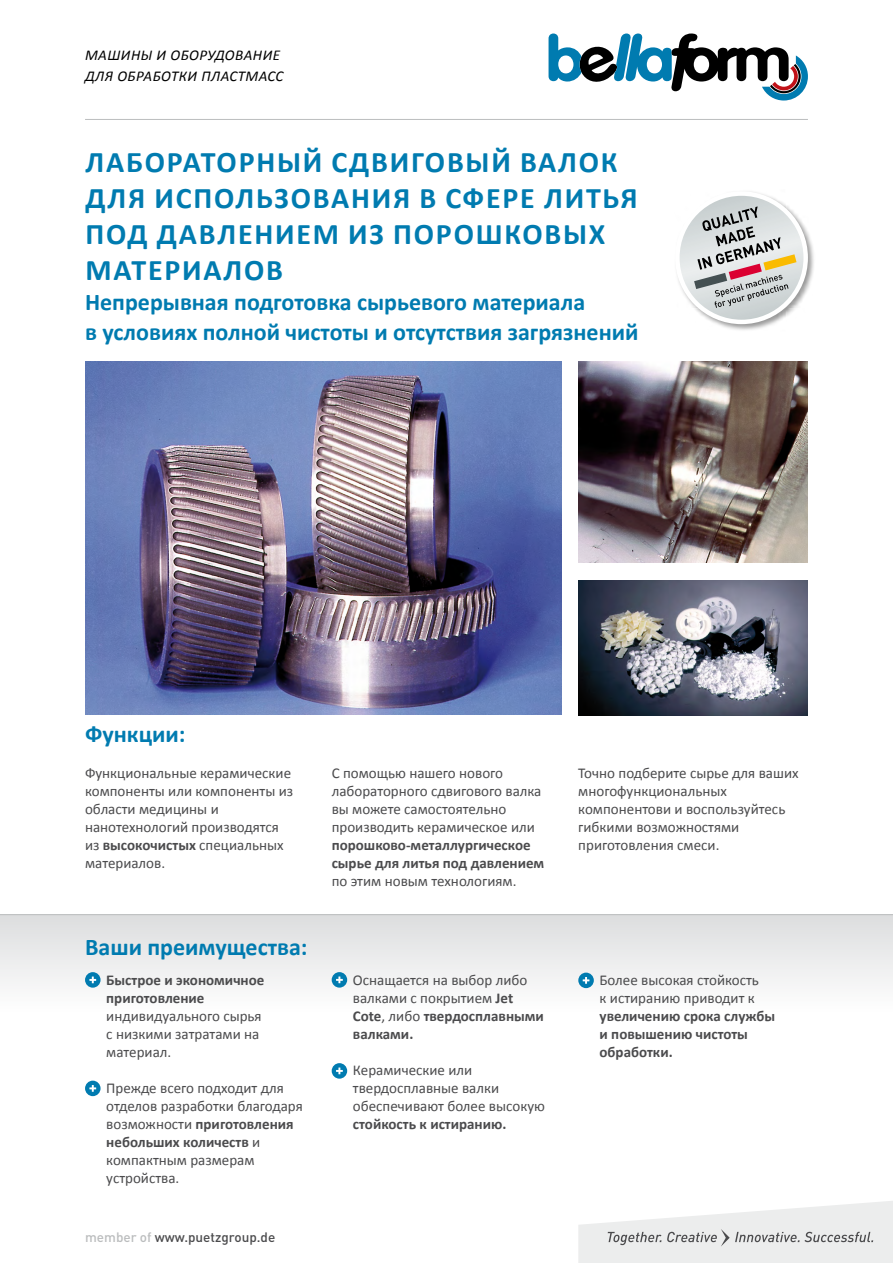
<style>
.page{position:relative;width:893px;height:1263px;background:#fff}
.page>*{position:absolute;margin:0;border:0;box-sizing:border-box;transform-origin:0 0}
.t1{font:700 30px/36px "Calibri";letter-spacing:.06em;color:#007bb0}
.t2{font:700 24px/30px "Calibri";color:#007bb0}
.t3{font:15px/18px "Calibri";color:#4b4b4d}
.t4{font:700 15px/18px "Calibri";color:#4b4b4d}
.t5{font:italic 15px/21px "Calibri";letter-spacing:.03em;color:#000}
.t6{font:500 13.5px "DIN Pro";color:#4b4b4d}
.s1{font-weight:700}
.s2{color:#bbbdbe}
</style>
<div class="page">
<svg style="left:578px;top:1201px;width:315px;height:62px"></svg>
<hr style="left:85px;top:119px;width:723px;height:1px;background:#bbbdbe">
<svg style="left:549px;top:34px;width:259px;height:67px"></svg>
<div style="left:0;top:914px;width:893px;height:128px;background:linear-gradient(to bottom,#dedfe0,#fff)"></div>
<img style="left:85px;top:361px;width:476px;height:353px">
<hr style="left:0;top:914px;width:893px;height:1px;background:#bbbdbe">
<svg style="left:85px;top:972px;width:16px;height:16px"></svg>
<svg style="left:89px;top:976px;width:7px;height:7px"></svg>
<div style="left:85px;top:1081px;width:16px;height:15px;background:#007bb0;border-radius:50%"></div>
<svg style="left:89px;top:1085px;width:7px;height:7px"></svg>
<div style="left:332px;top:972px;width:15px;height:15px;background:#007bb0;border-radius:50%"></div>
<svg style="left:336px;top:976px;width:7px;height:7px"></svg>
<div style="left:332px;top:1063px;width:15px;height:16px;background:#007bb0;border-radius:50%"></div>
<svg style="left:336px;top:1067px;width:7px;height:7px"></svg>
<svg style="left:578px;top:972px;width:16px;height:16px"></svg>
<svg style="left:583px;top:977px;width:6px;height:7px"></svg>
<img style="left:578px;top:580px;width:230px;height:135px">
<img style="left:578px;top:361px;width:230px;height:201px">
<div style="left:674px;top:189px;width:141px;height:143px;background:#000;opacity:.4"></div>
<div style="left:675px;top:191px;width:133px;height:133px;background:#fff;border-radius:50%"></div>
<img style="left:680px;top:196px;width:123px;height:124px;border-radius:62px">
<svg style="left:694px;top:206px;width:102px;height:102px;background:#bfbcb9"></svg>
<p class="t5" style="left:85px;top:44px;width:200px">МАШИНЫ И ОБОРУДОВАНИЕ<br>ДЛЯ ОБРАБОТКИ ПЛАСТМАСС</p>
<h1 class="t1" style="left:86px;top:143px;width:554px">ЛАБОРАТОРНЫЙ СДВИГОВЫЙ ВАЛОК<br>ДЛЯ ИСПОЛЬЗОВАНИЯ В СФЕРЕ ЛИТЬЯ<br>ПОД ДАВЛЕНИЕМ ИЗ ПОРОШКОВЫХ<br>МАТЕРИАЛОВ</h1>
<h2 class="t2" style="left:85px;top:286px;width:555px">Непрерывная подготовка сырьевого материала<br>в условиях полной чистоты и отсутствия загрязнений</h2>
<h2 class="t2" style="left:85px;top:718px;width:102px">Функции:</h2>
<p class="t3" style="left:85px;top:764px;width:210px">Функциональные керамические компоненты или компоненты из области медицины и нанотехнологий производятся из <span class="s1">высокочистых</span> специальных материалов.</p>
<p class="t3" style="left:332px;top:764px;width:211px">С помощью нашего нового лабораторного сдвигового валка вы можете самостоятельно производить керамическое или</p>
<p class="t4" style="left:332px;top:836px;width:214px">порошково-металлургическое сырье для литья под давлением</p>
<p class="t3" style="left:332px;top:872px;width:186px">по этим новым технологиям.</p>
<h2 class="t2" style="left:85px;top:931px;width:224px">Ваши преимущества:</h2>
<p class="t4" style="left:106px;top:971px;width:160px">Быстрое и экономичное приготовление</p>
<p class="t3" style="left:106px;top:1007px;width:157px">индивидуального сырья с низкими затратами на материал.</p>
<p class="t3" style="left:106px;top:1079px;width:198px">Прежде всего подходит для отделов разработки благодаря возможности <span class="s1">приготовления небольших количеств</span> и компактным размерам устройства.</p>
<p class="t6" style="left:85px;top:1228px;width:192px"><span class="s2">member of</span> www.puetzgroup.de</p>
<p class="t3" style="left:353px;top:971px;width:192px">Оснащается на выбор либо валками с покрытием <span class="s1">Jet<br>Cote</span>, либо <span class="s1">твердосплавными валками.</span></p>
<p class="t3" style="left:353px;top:1061px;width:194px">Керамические или твердосплавные валки обеспечивают более высокую</p>
<p class="t4" style="left:353px;top:1115px;width:155px">стойкость к истиранию.</p>
<p class="t3" style="left:578px;top:764px;width:222px">Точно подберите сырье для ваших многофункциональных компонентови и воспользуйтесь гибкими возможностями приготовления смеси.</p>
<p class="t3" style="left:600px;top:971px;width:161px">Более высокая стойкость к истиранию приводит к</p>
<p class="t4" style="left:600px;top:1007px;width:177px">увеличению срока службы и повышению чистоты обработки.</p>
</div>
